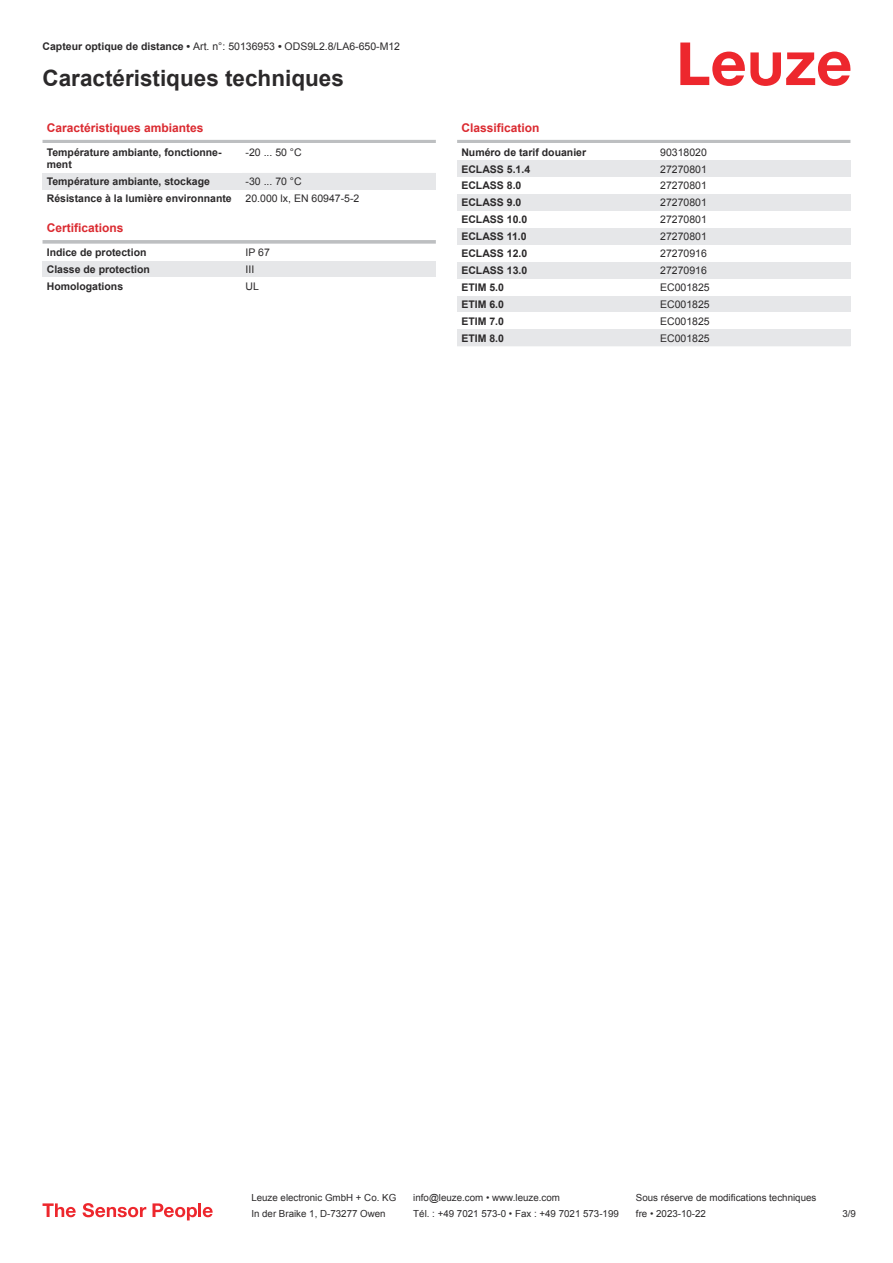
<style>
.page{position:relative;width:893px;height:1263px;background:#fff}
.page>*{position:absolute;margin:0;border:0;box-sizing:border-box;transform-origin:0 0}
.t1{font:700 22.5px "Arial";color:#2b292a}
.t2{font:700 12px "Arial";color:#db2a30}
.t3{font:700 10.5px/12.6px "Arial";color:#2b292a}
.t4{font:10.5px "Arial";color:#2b292a}
.t5{font:9.75px "Arial";color:#2b292a}
.s1{font-weight:700}
</style>
<div class="page">
<svg style="left:680px;top:43px;width:170px;height:43px"></svg>
<hr style="left:43px;top:140px;width:393px;height:3px;background:#bdbfc1">
<div style="left:43px;top:173px;width:199px;height:17px;background:#e6e7e9"></div>
<div style="left:242px;top:173px;width:194px;height:17px;background:#e6e7e9"></div>
<svg style="left:43px;top:240px;width:393px;height:4px;background:#c3c5c7"></svg>
<div style="left:43px;top:261px;width:199px;height:16px;background:#e6e7e9"></div>
<div style="left:242px;top:261px;width:194px;height:16px;background:#e6e7e9"></div>
<hr style="left:457px;top:140px;width:393px;height:3px;background:#bdbfc1">
<div style="left:457px;top:160px;width:200px;height:17px;background:#e6e7e9"></div>
<div style="left:657px;top:160px;width:193px;height:17px;background:#e6e7e9"></div>
<div style="left:457px;top:194px;width:200px;height:17px;background:#e6e7e9"></div>
<div style="left:657px;top:194px;width:193px;height:17px;background:#e6e7e9"></div>
<div style="left:457px;top:228px;width:200px;height:17px;background:#e6e7e9"></div>
<div style="left:657px;top:228px;width:193px;height:17px;background:#e6e7e9"></div>
<div style="left:457px;top:262px;width:200px;height:17px;background:#e6e7e9"></div>
<div style="left:657px;top:262px;width:193px;height:17px;background:#e6e7e9"></div>
<div style="left:457px;top:296px;width:200px;height:16px;background:#e6e7e9"></div>
<div style="left:657px;top:296px;width:193px;height:16px;background:#e6e7e9"></div>
<div style="left:457px;top:329px;width:200px;height:17px;background:#e6e7e9"></div>
<div style="left:657px;top:329px;width:193px;height:17px;background:#e6e7e9"></div>
<svg style="left:43px;top:1203px;width:33px;height:14px"></svg>
<svg style="left:83px;top:1203px;width:63px;height:14px"></svg>
<svg style="left:153px;top:1203px;width:44px;height:17px"></svg>
<hr style="left:198px;top:1203px;width:3px;height:14px;background:#ed272d">
<svg style="left:203px;top:1207px;width:10px;height:10px"></svg>
<p class="t4" style="left:43px;top:43px;width:359px"><span class="s1">Capteur optique de distance •</span> Art. n°: 50136953 <span class="s1">•</span> ODS9L2.8/LA6-650-M12</p>
<h1 class="t1" style="left:43px;top:70px;width:303px">Caractéristiques techniques</h1>
<p class="t2" style="left:47px;top:123px;width:158px">Caractéristiques ambiantes</p>
<p class="t3" style="left:47px;top:147px;width:176px">Température ambiante, fonctionne&shy;ment</p>
<p class="t4" style="left:246px;top:148px;width:58px">-20 ... 50 °C</p>
<p class="t3" style="left:47px;top:176px;width:165px">Température ambiante, stockage</p>
<p class="t4" style="left:246px;top:177px;width:58px">-30 ... 70 °C</p>
<p class="t3" style="left:47px;top:193px;width:186px">Résistance à la lumière environnante</p>
<p class="t4" style="left:246px;top:194px;width:115px">20.000 lx, EN 60947-5-2</p>
<p class="t2" style="left:47px;top:224px;width:78px">Certifications</p>
<p class="t3" style="left:47px;top:247px;width:101px">Indice de protection</p>
<p class="t4" style="left:246px;top:248px;width:26px">IP 67</p>
<p class="t3" style="left:47px;top:264px;width:105px">Classe de protection</p>
<p class="t4" style="left:246px;top:265px;width:10px">III</p>
<p class="t3" style="left:47px;top:281px;width:78px">Homologations</p>
<p class="t4" style="left:246px;top:282px;width:15px">UL</p>
<p class="t2" style="left:461px;top:123px;width:80px">Classification</p>
<p class="t3" style="left:461px;top:147px;width:126px">Numéro de tarif douanier</p>
<p class="t4" style="left:660px;top:148px;width:48px">90318020</p>
<p class="t3" style="left:461px;top:164px;width:70px">ECLASS 5.1.4</p>
<p class="t4" style="left:660px;top:165px;width:48px">27270801</p>
<p class="t3" style="left:461px;top:180px;width:62px">ECLASS 8.0</p>
<p class="t4" style="left:660px;top:182px;width:48px">27270801</p>
<p class="t3" style="left:461px;top:197px;width:62px">ECLASS 9.0</p>
<p class="t4" style="left:660px;top:199px;width:48px">27270801</p>
<p class="t3" style="left:461px;top:214px;width:67px">ECLASS 10.0</p>
<p class="t4" style="left:660px;top:216px;width:48px">27270801</p>
<p class="t3" style="left:461px;top:231px;width:67px">ECLASS 11.0</p>
<p class="t4" style="left:660px;top:232px;width:48px">27270801</p>
<p class="t3" style="left:461px;top:248px;width:67px">ECLASS 12.0</p>
<p class="t4" style="left:660px;top:249px;width:48px">27270916</p>
<p class="t3" style="left:461px;top:265px;width:67px">ECLASS 13.0</p>
<p class="t4" style="left:660px;top:266px;width:48px">27270916</p>
<p class="t3" style="left:461px;top:282px;width:44px">ETIM 5.0</p>
<p class="t4" style="left:660px;top:283px;width:51px">EC001825</p>
<p class="t3" style="left:461px;top:299px;width:44px">ETIM 6.0</p>
<p class="t4" style="left:660px;top:300px;width:51px">EC001825</p>
<p class="t3" style="left:461px;top:316px;width:44px">ETIM 7.0</p>
<p class="t4" style="left:660px;top:317px;width:51px">EC001825</p>
<p class="t3" style="left:461px;top:333px;width:44px">ETIM 8.0</p>
<p class="t4" style="left:660px;top:334px;width:51px">EC001825</p>
<p class="t5" style="left:251px;top:1194px;width:146px">Leuze electronic GmbH + Co. KG</p>
<p class="t5" style="left:413px;top:1194px;width:148px">info@leuze.com • www.leuze.com</p>
<p class="t5" style="left:636px;top:1194px;width:182px">Sous réserve de modifications techniques</p>
<p class="t5" style="left:251px;top:1210px;width:136px">In der Braike 1, D-73277 Owen</p>
<p class="t5" style="left:413px;top:1210px;width:207px">Tél. : +49 7021 573-0 • Fax : +49 7021 573-199</p>
<p class="t5" style="left:636px;top:1210px;width:72px">fre • 2023-10-22</p>
<p class="t5" style="left:842px;top:1210px;width:15px">3 /9</p>
</div>
